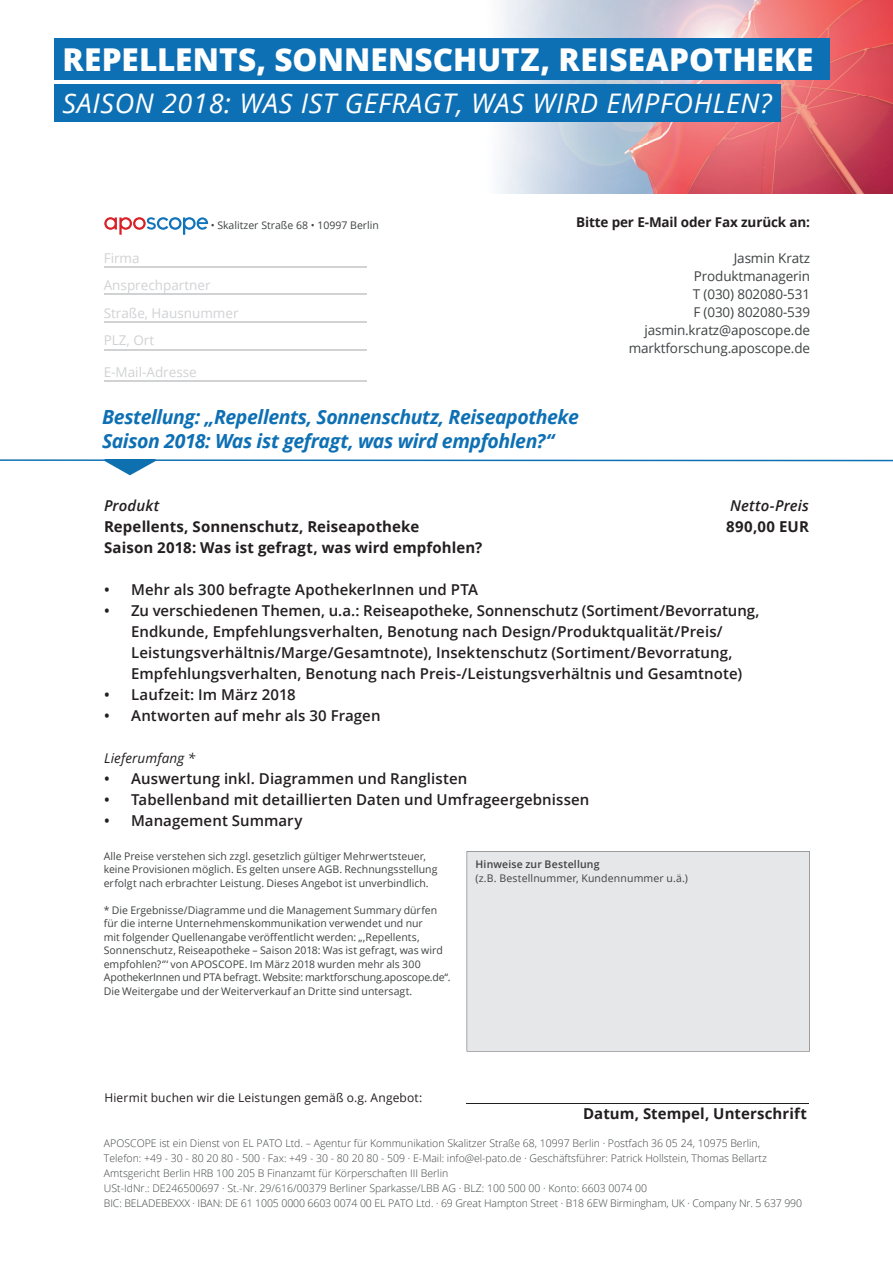
<style>
.page{position:relative;width:893px;height:1263px;background:#fff}
.page>*{position:absolute;margin:0;border:0;box-sizing:border-box;transform-origin:0 0}
.t1{font:800 31.5px "Open Sans";letter-spacing:.005em;color:#fff}
.t2{font:italic 27px "Open Sans";letter-spacing:.025em;color:#fff}
.t3{font:italic 700 19.5px/24px "Open Sans";letter-spacing:-.02em;color:#0e70b4}
.t4{font:600 15px/21px "Open Sans";letter-spacing:.005em;color:#231f20}
.t5{font:700 15px/21px "Open Sans";letter-spacing:.005em;color:#231f20}
.t6{font:italic 600 15px "Open Sans";letter-spacing:.005em;color:#231f20}
.t7{font:13.5px/18px "Open Sans";letter-spacing:-.01em;color:#3f4243;text-align:right}
.t8{font:13.5px/27.6px "Open Sans";color:#d1d2d4}
.t9{font:700 13.5px "Open Sans";letter-spacing:-.01em;color:#231f20}
.t10{font:italic 13.5px "Open Sans";letter-spacing:.01em;color:#231f20}
.t11{font:12px "Open Sans";letter-spacing:.015em;color:#231f20}
.t12{font:10.5px/13.5px "Open Sans";color:#3f4243}
.t13{font:300 10.5px/15px "Open Sans";color:#3f4243}
.t14{font:600 10.5px "Open Sans";letter-spacing:.015em;color:#3f4243}
</style>
<div class="page">
<img style="left:422px;top:0;width:471px;height:193px">
<div style="left:54px;top:84px;width:726px;height:37px;background:#0e70b4"></div>
<div style="left:54px;top:38px;width:775px;height:42px;background:#0e70b4"></div>
<hr style="left:104px;top:266px;width:263px;height:1px;background:#d1d2d4">
<hr style="left:104px;top:294px;width:263px;height:1px;background:#d1d2d4">
<hr style="left:104px;top:321px;width:263px;height:1px;background:#d1d2d4">
<hr style="left:104px;top:349px;width:263px;height:1px;background:#d1d2d4">
<hr style="left:104px;top:381px;width:263px;height:1px;background:#d1d2d4">
<hr style="left:0;top:459px;width:893px;height:2px;background:#0e70b4">
<svg style="left:105px;top:459px;width:51px;height:16px"></svg>
<svg style="left:104px;top:217px;width:104px;height:18px"></svg>
<hr style="left:467px;top:1103px;width:342px;height:1px;background:#231f20">
<div style="left:467px;top:851px;width:343px;height:200px;background:#e6e7e9"></div>
<h1 class="t1" style="left:63px;top:36px;width:752px">REPELLENTS, SONNENSCHUTZ, REISEAPOTHEKE</h1>
<h2 class="t2" style="left:63px;top:85px;width:711px">SAISON 2018: WAS IST GEFRAGT, WAS WIRD EMPFOHLEN?</h2>
<p class="t9" style="left:576px;top:212px;width:235px">Bitte per E-Mail oder Fax zurück an:</p>
<p class="t7" style="left:629px;top:249px;width:183px">Jasmin Kratz<br>Produktmanagerin<br>T (030) 802080-531<br>F (030) 802080-539 jasmin.kratz@aposcope.de marktforschung.aposcope.de</p>
<p class="t12" style="left:211px;top:218px;width:170px">• Skalitzer Straße 68 • 10997 Berlin</p>
<p class="t8" style="left:104px;top:244px;width:136px">Firma<br>Ansprechpartner<br>Straße, Hausnummer<br>PLZ, Ort</p>
<p class="t8" style="left:104px;top:358px;width:95px">E-Mail-Adresse</p>
<h3 class="t3" style="left:102px;top:404px;width:478px">Bestellung: „Repellents, Sonnenschutz, Reiseapotheke<br>Saison 2018: Was ist gefragt, was wird empfohlen?“</h3>
<h3 class="t6" style="left:104px;top:495px;width:57px">Produkt</h3>
<h3 class="t5" style="left:104px;top:516px;width:380px">Repellents, Sonnenschutz, Reiseapotheke<br>Saison 2018: Was ist gefragt, was wird empfohlen?</h3>
<h3 class="t4" style="left:104px;top:579px;width:376px">• Mehr als 300 befragte ApothekerInnen und PTA</h3>
<p class="t4" style="left:131px;top:600px;width:630px;text-indent:-27px">• Zu verschiedenen Themen, u.a.: Reiseapotheke, Sonnenschutz (Sortiment/Bevorratung, Endkunde, Empfehlungsverhalten, Benotung nach Design/Produktqualität/Preis/ Leistungsverhältnis/Marge/Gesamtnote), Insektenschutz (Sortiment/Bevorratung, Empfehlungsverhalten, Benotung nach Preis-/Leistungsverhältnis und Gesamtnote)</p>
<h3 class="t4" style="left:104px;top:684px;width:193px">• Laufzeit: Im März 2018</h3>
<h3 class="t4" style="left:104px;top:705px;width:278px">• Antworten auf mehr als 30 Fragen</h3>
<p class="t10" style="left:104px;top:749px;width:93px">Lieferumfang *</p>
<h3 class="t4" style="left:104px;top:768px;width:365px">• Auswertung inkl. Diagrammen und Ranglisten</h3>
<h3 class="t4" style="left:104px;top:789px;width:487px">• Tabellenband mit detaillierten Daten und Umfrageergebnissen</h3>
<h3 class="t4" style="left:104px;top:810px;width:200px">• Management Summary</h3>
<p class="t12" style="left:104px;top:849px;width:335px">Alle Preise verstehen sich zzgl. gesetzlich gültiger Mehrwertsteuer, keine Provisionen möglich. Es gelten unsere AGB. Rechnungsstellung erfolgt nach erbrachter Leistung. Dieses Angebot ist unverbindlich.</p>
<p class="t12" style="left:104px;top:903px;width:348px">* Die Ergebnisse/Diagramme und die Management Summary dürfen für die interne Unternehmenskommunikation verwendet und nur<br>mit folgender Quellenangabe veröffentlicht werden: „‚Repellents, Sonnenschutz, Reiseapotheke – Saison 2018: Was ist gefragt, was wird empfohlen?‘’‘ von APOSCOPE. Im März 2018 wurden mehr als 300<br>ApothekerInnen und PTA befragt. Website: marktforschung.aposcope.de“.<br>Die Weitergabe und der Weiterverkauf an Dritte sind untersagt.</p>
<h3 class="t6" style="left:730px;top:495px;width:80px">Netto-Preis</h3>
<h3 class="t5" style="left:726px;top:516px;width:84px">890,00 EUR</h3>
<p class="t14" style="left:476px;top:857px;width:125px">Hinweise zur Bestellung</p>
<p class="t12" style="left:476px;top:871px;width:214px">(z.B. Bestellnummer, Kundennummer u.ä.)</p>
<p class="t11" style="left:104px;top:1090px;width:319px">Hiermit buchen wir die Leistungen gemäß o.g. Angebot:</p>
<h3 class="t5" style="left:583px;top:1103px;width:225px">Datum, Stempel, Unterschrift</h3>
<p class="t13" style="left:104px;top:1135px;width:700px">APOSCOPE ist ein Dienst von EL PATO Ltd. – Agentur für Kommunikation Skalitzer Straße 68, 10997 Berlin · Postfach 36 05 24, 10975 Berlin,<br>Telefon: +49 - 30 - 80 20 80 - 500 · Fax: +49 - 30 - 80 20 80 - 509 · E-Mail: info@el-pato.de · Geschäftsführer: Patrick Hollstein, Thomas Bellartz Amtsgericht Berlin HRB 100 205 B Finanzamt für Körperschaften III Berlin<br>USt-IdNr.: DE246500697 · St.-Nr. 29/616/00379 Berliner Sparkasse/LBB AG · BLZ: 100 500 00 · Konto: 6603 0074 00<br>BIC: BELADEBEXXX · IBAN: DE 61 1005 0000 6603 0074 00 EL PATO Ltd. · 69 Great Hampton Street · B18 6EW Birmingham, UK · Company Nr. 5 637 990</p>
</div>
